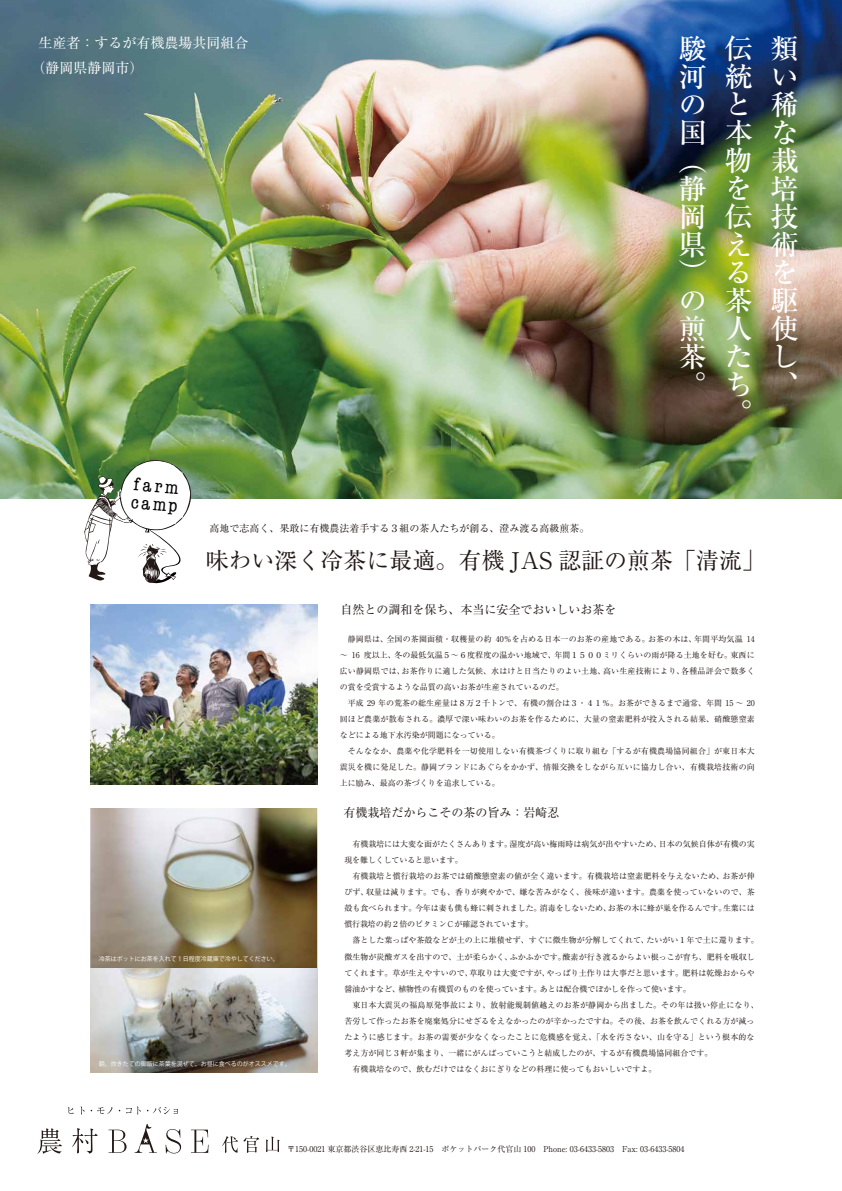
<style>
.page{position:relative;width:842px;height:1191px;background:#fff}
.page>*{position:absolute;margin:0;border:0;box-sizing:border-box;transform-origin:0 0}
.t1{font:500 28px/28px "Ryumin Pro";color:#fff;text-align:justify}
.t2{font:23px "Ryumin Pro";color:#221815}
.t3{font:condensed 18.8px/17.9px "American Typewriter";color:#040000;scale:1.08 1}
.t4{font:14px/25px "Ryumin Pro";color:#fff}
.t5{font:12px "Ryumin Pro";color:#221815}
.t6{font:10px "Ryumin Pro";color:#221815}
.t7{font:8px/16px "Ryumin Pro";letter-spacing:.005em;color:#221815}
.t8{font:6px "Koz Go Pr 6 N";color:#fff}
</style>
<div class="page">
<img style="left:0;top:0;width:842px;height:499px">
<svg style="left:38px;top:1128px;width:24px;height:25px"></svg>
<svg style="left:72px;top:1128px;width:26px;height:25px"></svg>
<svg style="left:109px;top:1129px;width:18px;height:23px"></svg>
<svg style="left:166px;top:1129px;width:15px;height:24px"></svg>
<svg style="left:191px;top:1129px;width:18px;height:23px"></svg>
<svg style="left:136px;top:1123px;width:18px;height:29px"></svg>
<svg style="left:68px;top:1107px;width:6px;height:6px"></svg>
<svg style="left:80px;top:1106px;width:5px;height:8px"></svg>
<svg style="left:91px;top:1107px;width:22px;height:7px"></svg>
<svg style="left:126px;top:1106px;width:15px;height:8px"></svg>
<svg style="left:147px;top:1107px;width:31px;height:7px"></svg>
<svg style="left:222px;top:1136px;width:16px;height:16px"></svg>
<svg style="left:244px;top:1135px;width:15px;height:17px"></svg>
<svg style="left:266px;top:1136px;width:13px;height:16px"></svg>
<img style="left:90px;top:605px;width:227px;height:180px">
<img style="left:90px;top:808px;width:227px;height:160px">
<img style="left:90px;top:968px;width:227px;height:104px">
<svg style="left:84px;top:460px;width:107px;height:124px"></svg>
<h3 class="t4" style="left:32px;top:29px;width:219px;text-indent:7px">生産者：するが有機農場共同組合（静岡県静岡市）</h3>
<h3 class="t3" style="left:133px;top:474px;width:45px;rotate:5deg">farm camp</h3>
<p class="t6" style="left:209px;top:520px;width:382px">高地で志高く、果敢に有機農法着手する３組の茶人たちが創る、澄み渡る高級煎茶。</p>
<h1 class="t1" style="left:679px;top:33px;width:29px">駿河の国（静岡県）の煎茶。</h1>
<h1 class="t1" style="left:725px;top:33px;width:29px;text-align:left">伝統と本物を伝える茶人たち。</h1>
<h1 class="t1" style="left:771px;top:33px;width:29px">類い稀な栽培技術を駆使し、</h1>
<h2 class="t2" style="left:205px;top:542px;width:561px">味わい深く冷茶に最適。有機 JAS 認証の煎茶「清流」</h2>
<h3 class="t5" style="left:341px;top:599px;width:277px">自然との調和を保ち、本当に安全でおいしいお茶を</h3>
<p class="t8" style="left:99px;top:955px;width:181px">冷茶はポットにお茶を入れて１日程度冷蔵庫で冷やしてください。</p>
<p class="t8" style="left:99px;top:1060px;width:193px">朝、炊きたての御飯に茶葉を混ぜて、お昼に食べるのがオススメです。</p>
<p class="t7" style="left:340px;top:631px;width:417px">　静岡県は、全国の茶園面積・収穫量の約 40％を占める日本一のお茶の産地である。お茶の木は、年間平均気温 14～ 16 度以上、冬の最低気温５～６度程度の温かい地域で、年間１５００ミリくらいの雨が降る土地を好む。東西に広い静岡県では、お茶作りに適した気候、水はけと日当たりのよい土地、高い生産技術により、各種品評会で数多くの賞を受賞するような品質の高いお茶が生産されているのだ。<br>　平成 29 年の荒茶の総生産量は８万２千トンで、有機の割合は３・４１％。お茶ができるまで通常、年間 15 ～ 20回ほど農薬が散布される。濃厚で深い味わいのお茶を作るために、大量の窒素肥料が投入される結果、硝酸態窒素などによる地下水汚染が問題になっている。<br>　そんななか、農薬や化学肥料を一切使用しない有機茶づくりに取り組む「するが有機農場協同組合」が東日本大震災を機に発足した。静岡ブランドにあぐらをかかず、情報交換をしながら互いに協力し合い、有機栽培技術の向上に励み、最高の茶づくりを追求している。</p>
<h3 class="t5" style="left:343px;top:803px;width:218px">有機栽培だからこその茶の旨み：岩崎忍</h3>
<p class="t7" style="left:344px;top:836px;width:412px;text-indent:8px">有機栽培には大変な面がたくさんあります。湿度が高い梅雨時は病気が出やすいため、日本の気候自体が有機の実現を難しくしていると思います。<br>　有機栽培と慣行栽培のお茶では硝酸態窒素の値が全く違います。有機栽培は窒素肥料を与えないため、お茶が伸びず、収量は減ります。でも、香りが爽やかで、嫌な苦みがなく、後味が違います。農薬を使っていないので、茶殻も食べられます。今年は妻も僕も蜂に刺されました。消毒をしないため、お茶の木に蜂が巣を作るんです。生葉には慣行栽培の約２倍のビタミンＣが確認されています。</p>
<p class="t7" style="left:344px;top:932px;width:416px;text-indent:8px">落とした葉っぱや茶殻などが土の上に堆積せず、すぐに微生物が分解してくれて、たいがい１年で土に還ります。微生物が炭酸ガスを出すので、土が柔らかく、ふかふかです。酸素が行き渡るからよい根っこが育ち、肥料を吸収してくれます。草が生えやすいので、草取りは大変ですが、やっぱり土作りは大事だと思います。肥料は乾燥おからや醤油かすなど、植物性の有機質のものを使っています。あとは配合機でぼかしを作って使います。<br>　東日本大震災の福島原発事故により、放射能規制値越えのお茶が静岡から出ました。その年は扱い停止になり、苦労して作ったお茶を廃棄処分にせざるをえなかったのが辛かったですね。その後、お茶を飲んでくれる方が減ったように感じます。お茶の需要が少なくなったことに危機感を覚え、「水を汚さない、山を守る」という根本的な考え方が同じ３軒が集まり、一緒にがんばっていこうと結成したのが、するが有機農場協同組合です。<br>　有機栽培なので、飲むだけではなくおにぎりなどの料理に使ってもおいしいですよ。</p>
<p class="t7" style="left:287px;top:1140px;width:399px">〒150-0021 東京都渋谷区恵比寿西 2-21-15　ポケットパーク代官山 100　Phone: 03-6433-5803　Fax: 03-6433-5804</p>
</div>
